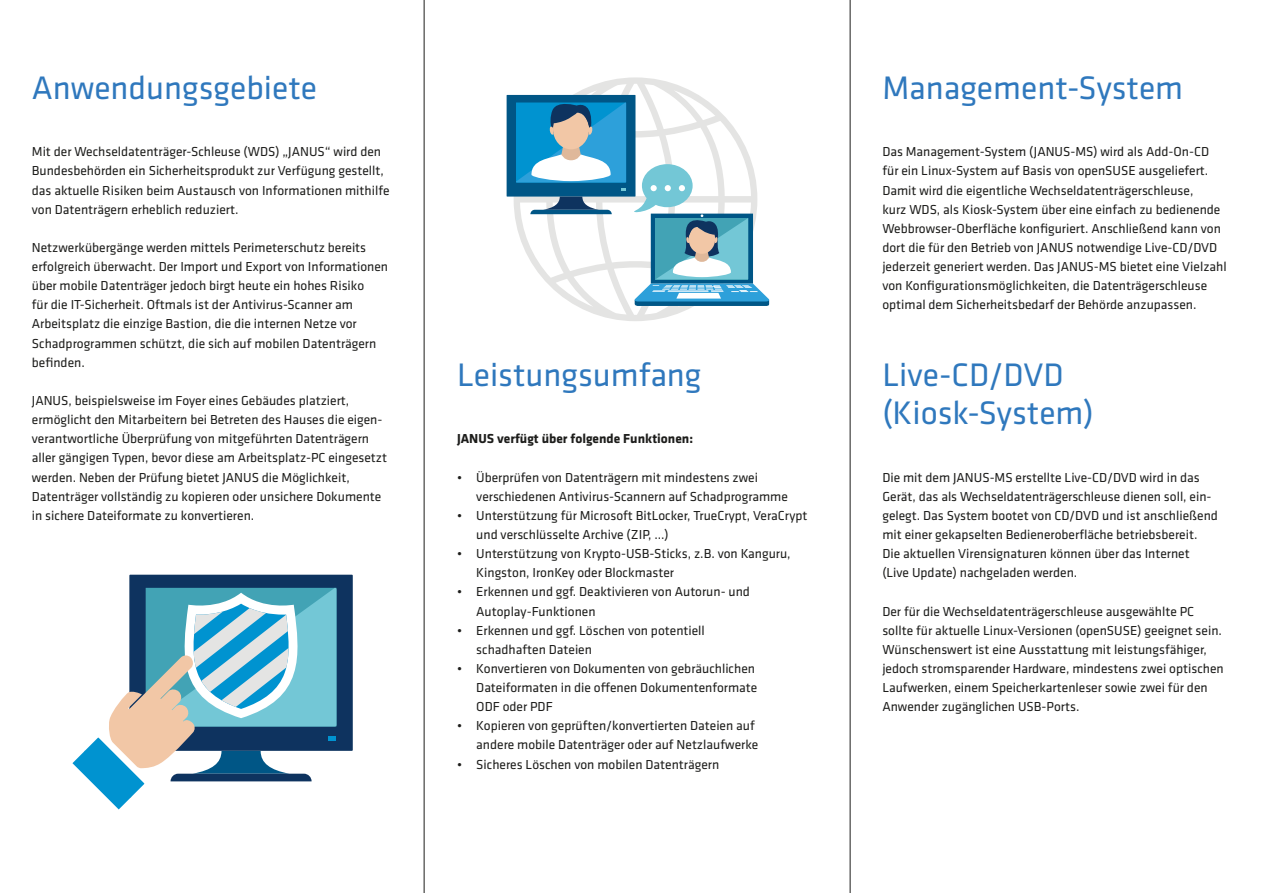
<style>
.page{position:relative;width:1263px;height:893px;background:#fff}
.page>*{position:absolute;margin:0;border:0;box-sizing:border-box;transform-origin:0 0}
.t1{font:33.75px/38.2px "Klavika";color:#2f78bd}
.Copy{font:13.5px/19.2px "Klavika";color:#1d1d1b}
.Copy-2{font:700 13.5px "Klavika";color:#1d1d1b}
</style>
<div class="page">
<div style="left:129px;top:575px;width:224px;height:176px;background:#0e335f"></div>
<svg style="left:72px;top:588px;width:264px;height:221px"></svg>
<svg style="left:514px;top:77px;width:238px;height:244px"></svg>
<div style="left:507px;top:95px;width:128px;height:102px;background:#005686"></div>
<svg style="left:530px;top:197px;width:82px;height:17px"></svg>
<svg style="left:516px;top:102px;width:110px;height:89px;background:#52a2c7"></svg>
<svg style="left:634px;top:164px;width:136px;height:142px"></svg>
<hr style="left:850px;top:0;width:1px;height:893px;background:#1d1d1b">
<hr style="left:424px;top:0;width:1px;height:893px;background:#1d1d1b">
<h1 class="t1" style="left:32px;top:69px;width:287px">Anwendungsgebiete</h1>
<p class="Copy" style="left:32px;top:142px;width:359px">Mit der Wechseldatenträger-Schleuse (WDS) „JANUS“ wird den Bundesbehörden ein Sicherheitsprodukt zur Verfügung gestellt, das aktuelle Risiken beim Austausch von Informationen mithilfe von Datenträgern erheblich reduziert.</p>
<p class="Copy" style="left:32px;top:238px;width:358px">Netzwerkübergänge werden mittels Perimeterschutz bereits erfolgreich überwacht. Der Import und Export von Informationen über mobile Datenträger jedoch birgt heute ein hohes Risiko<br>für die IT-Sicherheit. Oftmals ist der Antivirus-Scanner am Arbeitsplatz die einzige Bastion, die die internen Netze vor Schadprogrammen schützt, die sich auf mobilen Datenträgern befinden.</p>
<p class="Copy" style="left:32px;top:391px;width:357px">JANUS, beispielsweise im Foyer eines Gebäudes platziert, ermöglicht den Mitarbeitern bei Betreten des Hauses die eigen&shy;verantwortliche Überprüfung von mitgeführten Datenträgern aller gängigen Typen, bevor diese am Arbeitsplatz-PC eingesetzt werden. Neben der Prüfung bietet JANUS die Möglichkeit, Datenträger vollständig zu kopieren oder unsichere Dokumente in sichere Dateiformate zu konvertieren.</p>
<h1 class="t1" style="left:457px;top:356px;width:246px">Leistungsumfang</h1>
<p class="Copy-2" style="left:457px;top:431px;width:237px">JANUS verfügt über folgende Funktionen:</p>
<p class="Copy" style="left:476px;top:468px;width:313px;text-indent:-19px">• Überprüfen von Datenträgern mit mindestens zwei verschiedenen Antivirus-Scannern auf Schadprogramme</p>
<p class="Copy" style="left:476px;top:506px;width:333px;text-indent:-19px">• Unterstützung für Microsoft BitLocker, TrueCrypt, VeraCrypt und verschlüsselte Archive (ZIP, ...)</p>
<p class="Copy" style="left:476px;top:544px;width:316px;text-indent:-19px">• Unterstützung von Krypto-USB-Sticks, z.B. von Kanguru,<br>Kingston, IronKey oder Blockmaster</p>
<p class="Copy" style="left:476px;top:583px;width:275px;text-indent:-19px">• Erkennen und ggf. Deaktivieren von Autorun- und<br>Autoplay-Funktionen</p>
<p class="Copy" style="left:476px;top:621px;width:230px;text-indent:-19px">• Erkennen und ggf. Löschen von potentiell schadhaften Dateien</p>
<p class="Copy" style="left:476px;top:659px;width:283px;text-indent:-19px">• Konvertieren von Dokumenten von gebräuchlichen<br>Dateiformaten in die offenen Dokumentenformate<br>ODF oder PDF</p>
<p class="Copy" style="left:457px;top:716px;width:303px;text-align:right">• Kopieren von geprüften/konvertierten Dateien auf andere mobile Datenträger oder auf Netzlaufwerke</p>
<p class="Copy" style="left:457px;top:755px;width:264px">• Sicheres Löschen von mobilen Datenträgern</p>
<h1 class="t1" style="left:882px;top:69px;width:302px">Management-System</h1>
<p class="Copy" style="left:882px;top:142px;width:346px">Das Management-System (JANUS-MS) wird als Add-On-CD für ein Linux-System auf Basis von openSUSE ausgeliefert.<br>Damit wird die eigentliche Wechseldatenträgerschleuse,<br>kurz WDS, als Kiosk-System über eine einfach zu bedienende Webbrowser-Oberfläche konfiguriert. Anschließend kann von dort die für den Betrieb von JANUS notwendige Live-CD/DVD jederzeit generiert werden. Das JANUS-MS bietet eine Vielzahl von Konfigurationsmöglichkeiten, die Datenträgerschleuse optimal dem Sicherheitsbedarf der Behörde anzupassen.</p>
<h1 class="t1" style="left:882px;top:356px;width:213px">Live-CD/DVD (Kiosk-System)</h1>
<p class="Copy" style="left:882px;top:468px;width:337px">Die mit dem JANUS-MS erstellte Live-CD/DVD wird in das Gerät, das als Wechseldatenträgerschleuse dienen soll, ein&shy;gelegt. Das System bootet von CD/DVD und ist anschließend mit einer gekapselten Bedieneroberfläche betriebsbereit.<br>Die aktuellen Virensignaturen können über das Internet (Live Update) nachgeladen werden.</p>
<p class="Copy" style="left:882px;top:602px;width:343px">Der für die Wechseldatenträgerschleuse ausgewählte PC sollte für aktuelle Linux-Versionen (openSUSE) geeignet sein.<br>Wünschenswert ist eine Ausstattung mit leistungsfähiger, jedoch stromsparender Hardware, mindestens zwei optischen Laufwerken, einem Speicherkartenleser sowie zwei für den Anwender zugänglichen USB-Ports.</p>
</div>
